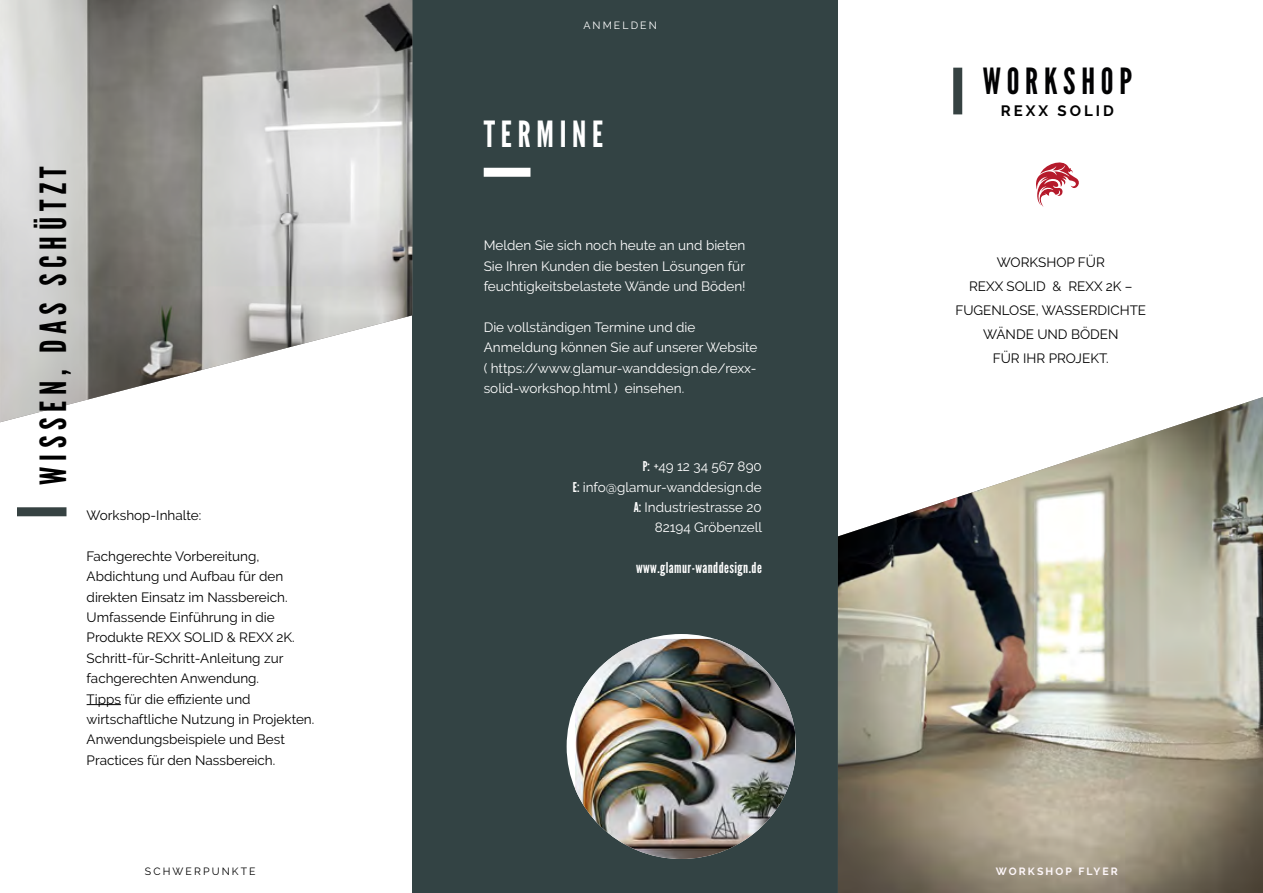
<style>
.page{position:relative;width:1263px;height:893px;background:#fff}
.page>*{position:absolute;margin:0;border:0;box-sizing:border-box;transform-origin:0 0}
.t1{font:36px "League Gothic";letter-spacing:.16em;color:#000}
.t2{font:36px "League Gothic";letter-spacing:.16em;color:#020203}
.t3{font:36px "League Gothic";letter-spacing:.16em;color:#fff}
.t4{font:15px "League Gothic";letter-spacing:.03em;color:#fff}
.t5{font:700 15px "Raleway";letter-spacing:.2em;color:#000}
.t6{font:13.5px/20.4px "Raleway";color:#000}
.t7{font:13.5px/20.4px "Raleway";color:#fff;text-align:justify}
.t8{font:700 10.5px "Raleway";letter-spacing:.2em;color:#fef7fa}
.t9{font:10.5px "Raleway";letter-spacing:.2em;color:#000}
.t10{font:10.5px "Raleway";letter-spacing:.2em;color:#fff}
.s1{font-family:"League Gothic"}
</style>
<div class="page">
<div style="left:412px;top:0;width:426px;height:893px;background:#334344"></div>
<div style="left:484px;top:168px;width:46px;height:9px;background:#fff"></div>
<img style="left:575px;top:639px;width:220px;height:220px">
<div style="left:17px;top:507px;width:49px;height:9px;background:#364242"></div>
<img style="left:0;top:0;width:412px;height:422px">
<hr style="left:87px;top:704px;width:34px;height:1px;background:#000">
<div style="left:953px;top:68px;width:9px;height:46px;background:#364242"></div>
<img style="left:838px;top:397px;width:425px;height:496px">
<svg style="left:1037px;top:162px;width:41px;height:45px"></svg>
<h1 class="t1" style="left:32px;top:485px;width:320px;rotate:-90deg">WISSEN, DAS SCHÜTZT</h1>
<p class="t6" style="left:87px;top:505px;width:116px">Workshop-Inhalte:</p>
<p class="t6" style="left:87px;top:546px;width:229px">Fachgerechte Vorbereitung,<br>Abdichtung und Aufbau für den direkten Einsatz im Nassbereich.<br>Umfassende Einführung in die<br>Produkte REXX SOLID &amp; REXX 2K.<br>Schritt-für-Schritt-Anleitung zur fachgerechten Anwendung.<br>Tipps für die effiziente und wirtschaftliche Nutzung in Projekten.<br>Anwendungsbeispiele und Best<br>Practices für den Nassbereich.</p>
<p class="t10" style="left:583px;top:19px;width:75px">ANMELDEN</p>
<h1 class="t3" style="left:484px;top:112px;width:121px">TERMINE</h1>
<p class="t7" style="left:484px;top:235px;width:263px">Melden Sie sich noch heute an und bieten Sie Ihren Kunden die besten Lösungen für feuchtigkeitsbelastete Wände und Böden!</p>
<p class="t7" style="left:484px;top:317px;width:275px;text-align:left">Die vollständigen Termine und die Anmeldung können Sie auf unserer Website ( https://www.glamur-wanddesign.de/rexx&shy;solid-workshop.html ) einsehen.</p>
<p class="t7" style="left:573px;top:456px;width:191px;text-align:right"><span class="s1">P:</span> +49 12 34 567 890<br><span class="s1">E:</span> info@glamur-wanddesign.de<br><span class="s1">A:</span> Industriestrasse 20<br>82194 Gröbenzell</p>
<p class="t4" style="left:636px;top:559px;width:127px">www.glamur-wanddesign.de</p>
<h1 class="t2" style="left:983px;top:60px;width:151px">WORKSHOP</h1>
<p class="t5" style="left:1001px;top:102px;width:115px">REXX SOLID</p>
<p class="t6" style="left:955px;top:250px;width:192px;line-height:24px;text-align:center">WORKSHOP FÜR<br>REXX SOLID &amp; REXX 2K –<br>FUGENLOSE, WASSERDICHTE<br>WÄNDE UND BÖDEN<br>FÜR IHR PROJEKT.</p>
<p class="t9" style="left:145px;top:865px;width:112px">SCHWERPUNKTE</p>
<p class="t8" style="left:996px;top:865px;width:123px">WORKSHOP FLYER</p>
</div>
